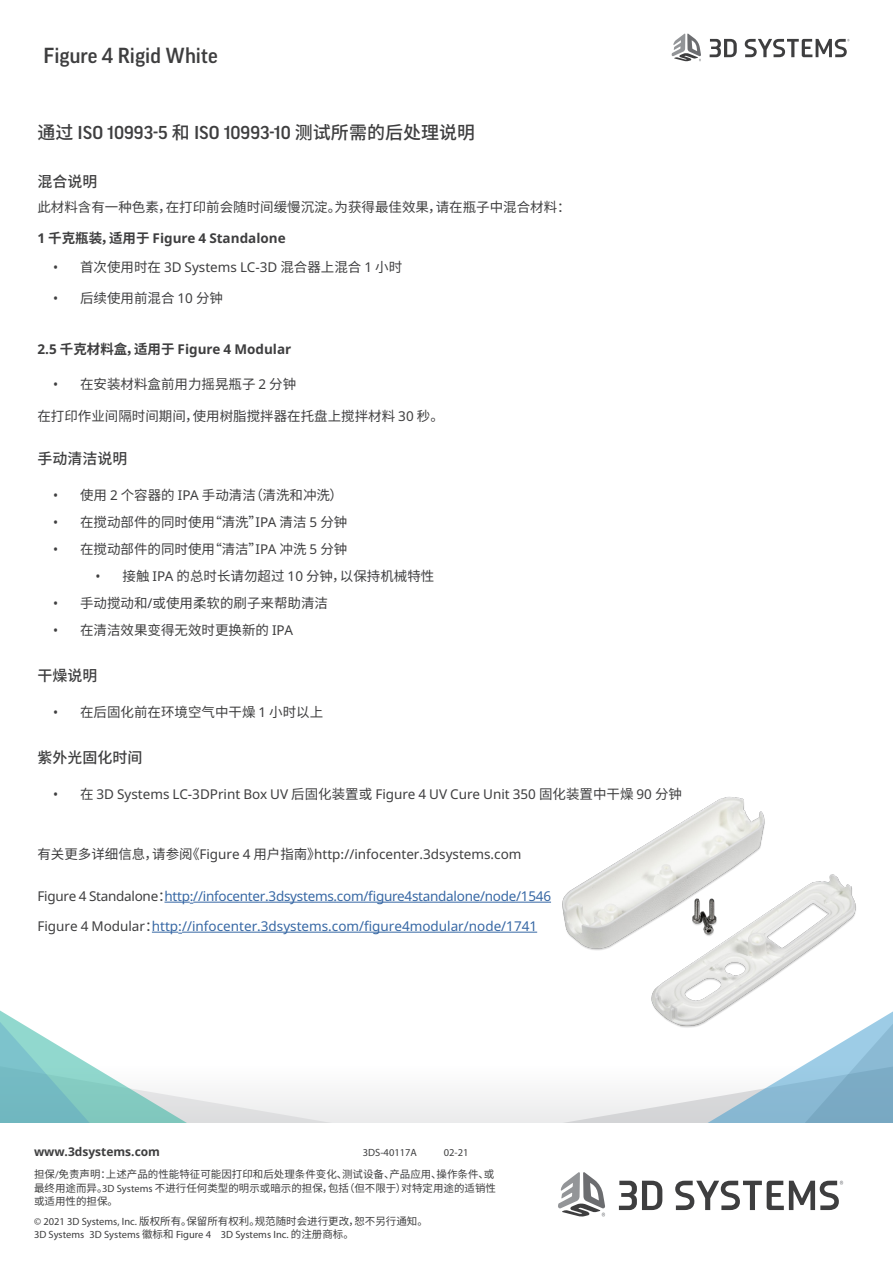
<style>
.page{position:relative;width:893px;height:1263px;background:#fff}
.page>*{position:absolute;margin:0;border:0;box-sizing:border-box;transform-origin:0 0}
.t1{font:500 21px "Good Pro";color:#3e3e3f}
.t2{font:500 18px "Good Pro";color:#3e3e3f}
.t3{font:500 15px "Noto Sans CJ Ksc";color:#3e3e3f}
.t4{font:13.5px "Noto Sans CJ Ksc";color:#3e3e3f}
.t5{font:13.5px "Noto Sans";color:#3e3e3f}
.t6{font:13.5px "Noto Sans";letter-spacing:-.02em;color:#3667a4}
.t7{font:13.5px "Noto Sans";color:#3667a4}
.t8{font:700 13.5px "Noto Sans";color:#3e3e3f}
.t9{font:700 12px "Noto Sans";color:#3e3e3f}
.t10{font:10.5px/13.5px "Myriad Pro";color:#3e3e3f}
.t11{font:10.5px/13.5px "Noto Sans CJ Ksc";color:#3e3e3f}
.s1{font-family:"Noto Sans CJ Ksc"}
.s2{font-family:"Noto Sans"}
.s3{color:#3e3e3f}
.s4{font-family:"Noto Sans CJ Ksc";color:#3e3e3f}
.s5{font-family:"Myriad Pro"}
</style>
<div class="page">
<div style="left:0;top:1065px;width:893px;height:57px;background:#f5f5f5"></div>
<svg style="left:619px;top:1181px;width:43px;height:29px"></svg>
<svg style="left:675px;top:1181px;width:168px;height:29px"></svg>
<svg style="left:558px;top:1172px;width:47px;height:44px"></svg>
<svg style="left:710px;top:39px;width:27px;height:18px"></svg>
<svg style="left:745px;top:39px;width:104px;height:18px"></svg>
<svg style="left:672px;top:34px;width:29px;height:27px"></svg>
<svg style="left:568px;top:1056px;width:325px;height:66px"></svg>
<hr style="left:193px;top:902px;width:358px;height:1px;background:#3667a4">
<svg style="left:0;top:901px;width:348px;height:221px"></svg>
<hr style="left:182px;top:932px;width:355px;height:1px;background:#3667a4">
<img style="left:455px;top:797px;width:438px;height:259px">
<h1 class="t1" style="left:44px;top:43px;width:176px">Figure 4 Rigid White</h1>
<p class="t2" style="left:37px;top:122px;width:439px"><span class="s1">通过</span> ISO 10993-5 <span class="s1">和</span> ISO 10993-10 <span class="s1">测试所需的后处理说明</span></p>
<p class="t3" style="left:37px;top:173px;width:62px">混合说明</p>
<p class="t4" style="left:37px;top:199px;width:535px">此材料含有一种色素，在打印前会随时间缓慢沉淀。为获得最佳效果，请在瓶子中混合材料：</p>
<p class="t8" style="left:37px;top:229px;width:250px">1 <span class="s1">千克瓶装，适用于</span> Figure 4 Standalone</p>
<p class="t5" style="left:53px;top:257px;width:351px">• <span class="s1">首次使用时在</span> 3D Systems LC-3D <span class="s1">混合器上混合</span> 1 <span class="s1">小时</span></p>
<p class="t4" style="left:53px;top:291px;width:171px"><span class="s2">•</span> 后续使用前混合 <span class="s2">10</span> 分钟</p>
<p class="t8" style="left:37px;top:339px;width:255px">2.5 <span class="s1">千克材料盒，适用于</span> Figure 4 Modular</p>
<p class="t4" style="left:53px;top:377px;width:245px"><span class="s2">•</span> 在安装材料盒前用力摇晃瓶子 <span class="s2">2</span> 分钟</p>
<p class="t4" style="left:37px;top:408px;width:408px">在打印作业间隔时间期间，使用树脂搅拌器在托盘上搅拌材料 <span class="s2">30</span> 秒。</p>
<p class="t3" style="left:37px;top:450px;width:92px">手动清洁说明</p>
<p class="t4" style="left:53px;top:487px;width:292px"><span class="s2">•</span> 使用 <span class="s2">2</span> 个容器的 <span class="s2">IPA</span> 手动清洁（清洗和冲洗）</p>
<p class="t4" style="left:53px;top:514px;width:296px"><span class="s2">•</span> 在搅动部件的同时使用“清洗”<span class="s2">IPA</span> 清洁 <span class="s2">5</span> 分钟</p>
<p class="t4" style="left:53px;top:541px;width:296px"><span class="s2">•</span> 在搅动部件的同时使用“清洁”<span class="s2">IPA</span> 冲洗 <span class="s2">5</span> 分钟</p>
<p class="t4" style="left:96px;top:568px;width:340px"><span class="s2">•</span> 接触 <span class="s2">IPA</span> 的总时长请勿超过 <span class="s2">10</span> 分钟，以保持机械特性</p>
<p class="t4" style="left:53px;top:595px;width:277px"><span class="s2">•</span> 手动搅动和<span class="s2">/</span>或使用柔软的刷子来帮助清洁</p>
<p class="t4" style="left:53px;top:622px;width:242px"><span class="s2">•</span> 在清洁效果变得无效时更换新的 <span class="s2">IPA</span></p>
<p class="t3" style="left:37px;top:667px;width:62px">干燥说明</p>
<p class="t4" style="left:53px;top:704px;width:272px"><span class="s2">•</span> 在后固化前在环境空气中干燥 <span class="s2">1</span> 小时以上</p>
<p class="t3" style="left:37px;top:749px;width:107px">紫外光固化时间</p>
<p class="t5" style="left:53px;top:785px;width:630px">• <span class="s1">在</span> 3D Systems LC-3DPrint Box UV <span class="s1">后固化装置或</span> Figure 4 UV Cure Unit 350 <span class="s1">固化装置中干燥</span> 90 <span class="s1">分钟</span></p>
<p class="t5" style="left:37px;top:845px;width:485px"><span class="s1">有关更多详细信息，请参阅《</span>Figure 4 <span class="s1">用户指南》</span>http<span class="s1">:</span>//infocenter.3dsystems.com</p>
<p class="t6" style="left:37px;top:887px;width:515px"><span class="s3">Figure 4 Standalone</span><span class="s4">：</span>http<span class="s1">:</span>//infocenter.3dsystems.com/figure4standalone/node/1546</p>
<p class="t7" style="left:37px;top:917px;width:501px"><span class="s3">Figure 4 Modular</span><span class="s4">：</span>http<span class="s1">:</span>//infocenter.3dsystems.com/figure4modular/node/1741</p>
<p class="t9" style="left:34px;top:1143px;width:128px">www.3dsystems.com</p>
<p class="t10" style="left:363px;top:1145px;width:56px">3DS-40117A</p>
<p class="t10" style="left:444px;top:1145px;width:26px">02-21</p>
<p class="t11" style="left:34px;top:1168px;width:464px">担保<span class="s5">/</span>免责声明：上述产品的性能特征可能因打印和后处理条件变化、测试设备、产品应用、操作条件、或最终用途而异。<span class="s5">3D Systems</span> 不进行任何类型的明示或暗示的担保，包括（但不限于）对特定用途的适销性或适用性的担保。</p>
<p class="t10" style="left:34px;top:1214px;width:396px">© 2021 3D Systems, Inc. <span class="s1">版权所有。保留所有权利。规范随时会进行更改，恕不另行通知。<br></span>3D Systems、3D Systems <span class="s1">徽标和</span> Figure 4 3D Systems Inc. <span class="s1">的注册商标。</span></p>
</div>
